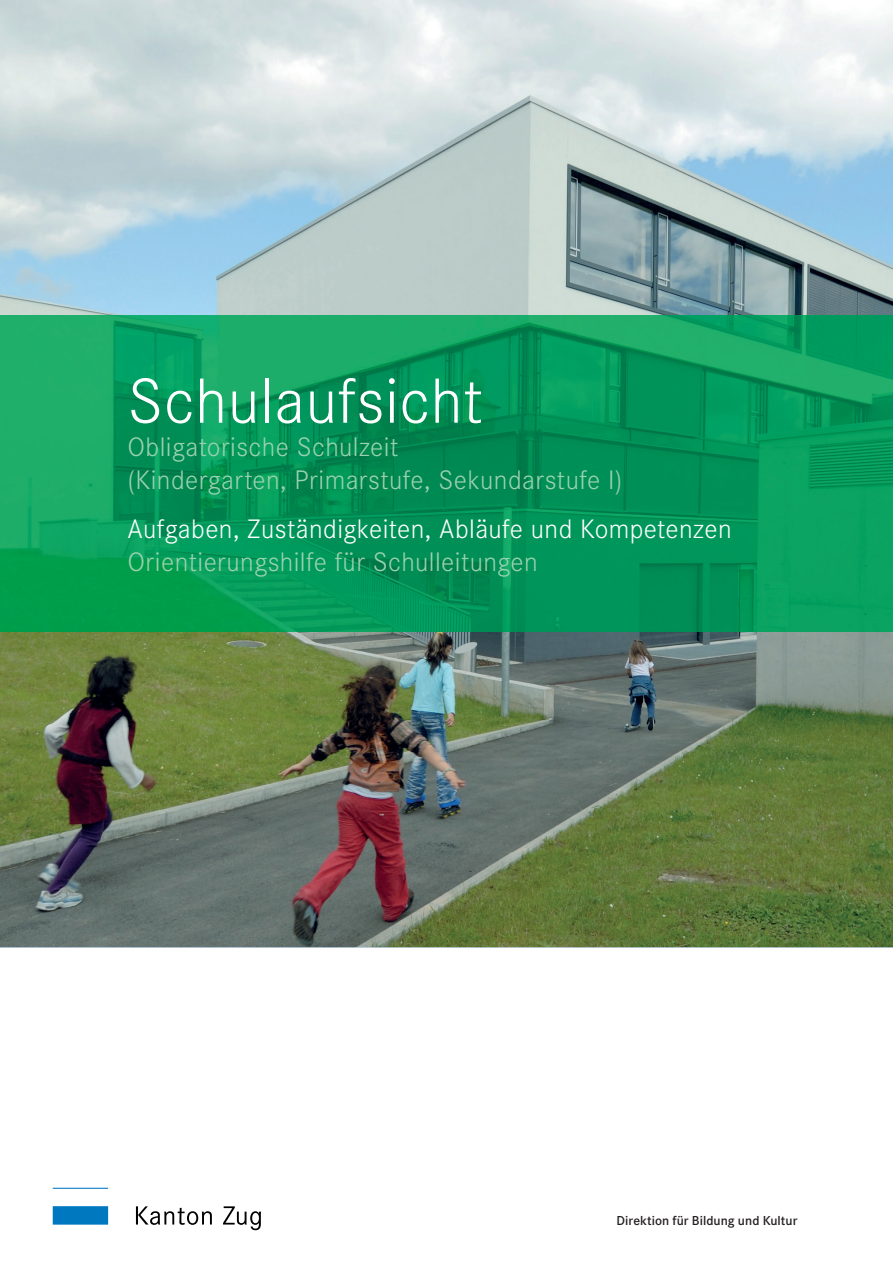
<style>
.page{position:relative;width:893px;height:1263px;background:#fff}
.page>*{position:absolute;margin:0;border:0;box-sizing:border-box;transform-origin:0 0}
.t1{font:300 66px "Corporate S";letter-spacing:.01em;color:#fff}
.t2{font:300 27.75px/33px "Corporate S";letter-spacing:.015em;color:#9ad2ae}
.t3{font:300 27.75px "Corporate S";letter-spacing:.015em;color:#fff}
.t4{font:600 13.5px "Corporate S";letter-spacing:.005em;color:#231f20}
</style>
<div class="page">
<img style="left:0;top:0;width:893px;height:947px">
<img style="left:0;top:316px;width:893px;height:315px">
<svg style="left:136px;top:1206px;width:125px;height:24px"></svg>
<svg style="left:53px;top:1188px;width:55px;height:36px"></svg>
<h1 class="t1" style="left:128px;top:358px;width:357px">Schulaufsicht</h1>
<p class="t2" style="left:128px;top:429px;width:496px">Obligatorische Schulzeit<br>(Kindergarten, Primarstufe, Sekundarstufe I)</p>
<p class="t3" style="left:128px;top:511px;width:606px">Aufgaben, Zuständigkeiten, Abläufe und Kompetenzen</p>
<p class="t2" style="left:128px;top:545px;width:412px">Orientierungshilfe für Schulleitungen</p>
<p class="t4" style="left:617px;top:1211px;width:182px">Direktion für Bildung und Kultur</p>
</div>
